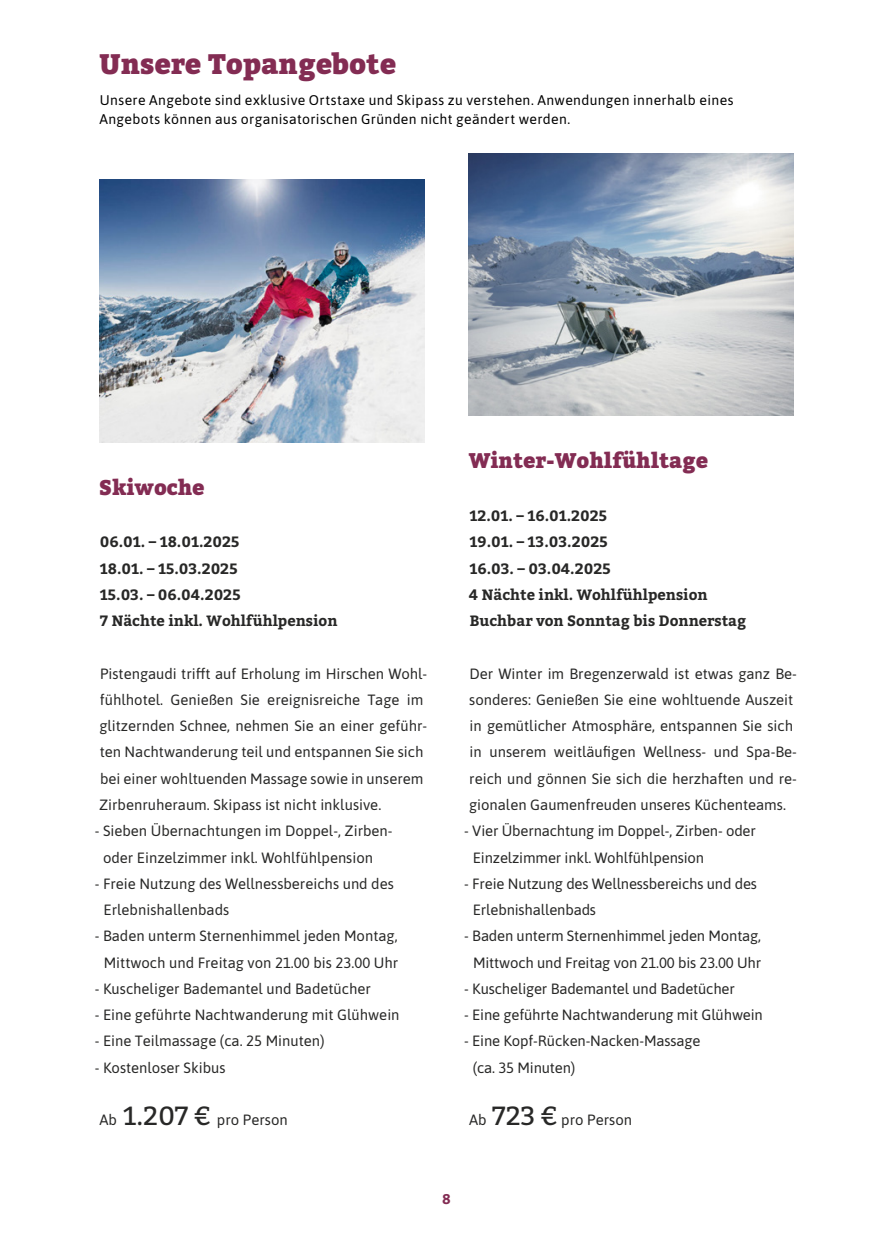
<style>
.page{position:relative;width:893px;height:1241px;background:#fff}
.page>*{position:absolute;margin:0;border:0;box-sizing:border-box;transform-origin:0 0}
.t1{font:900 28px "Bitter";color:#832c53}
.t2{font:900 21px "Bitter";color:#832c53}
.t3{font:14.88px/26.2px "Asap";color:#282827}
.t4{font:700 14.88px/26.2px "Bitter";color:#282827}
.t5{font:14px/19.2px "Asap";letter-spacing:.025em;color:#000}
.t6{font:700 14px "Bitter";color:#832c53}
.s1{font-family:"Bitter";font-size:26.25px}
</style>
<div class="page">
<img style="left:99px;top:179px;width:325px;height:263px">
<img style="left:469px;top:153px;width:325px;height:263px">
<h1 class="t1" style="left:99px;top:48px;width:298px">Unsere Topangebote</h1>
<p class="t5" style="left:99px;top:89px;width:636px">Unsere Angebote sind exklusive Ortstaxe und Skipass zu verstehen. Anwendungen innerhalb eines<br>Angebots können aus organisatorischen Gründen nicht geändert werden.</p>
<h2 class="t2" style="left:99px;top:475px;width:107px">Skiwoche</h2>
<p class="t4" style="left:100px;top:528px;width:239px">06.01. – 18.01.2025<br>18.01. – 15.03.2025<br>15.03. – 06.04.2025<br>7 Nächte inkl. Wohlfühlpension</p>
<p class="t3" style="left:99px;top:659px;width:330px">Pistengaudi trifft auf Erholung im Hirschen Wohl&shy;fühlhotel. Genießen Sie ereignisreiche Tage im glitzernden Schnee, nehmen Sie an einer geführ&shy;ten Nachtwanderung teil und entspannen Sie sich bei einer wohltuenden Massage sowie in unserem Zirbenruheraum. Skipass ist nicht inklusive.</p>
<p class="t3" style="left:103px;top:817px;width:291px;text-indent:-8px">- Sieben Übernachtungen im Doppel-, Zirben&shy;oder Einzelzimmer inkl. Wohlfühlpension</p>
<p class="t3" style="left:104px;top:869px;width:292px;text-indent:-9px">- Freie Nutzung des Wellnessbereichs und des<br>Erlebnishallenbads</p>
<p class="t3" style="left:95px;top:922px;width:305px;text-align:right">- Baden unterm Sternenhimmel jeden Montag,<br>Mittwoch und Freitag von 21.00 bis 23.00 Uhr</p>
<p class="t3" style="left:95px;top:974px;width:278px">- Kuscheliger Bademantel und Badetücher</p>
<p class="t3" style="left:95px;top:1000px;width:306px">- Eine geführte Nachtwanderung mit Glühwein</p>
<p class="t3" style="left:95px;top:1027px;width:231px">- Eine Teilmassage (ca. 25 Minuten)</p>
<p class="t3" style="left:95px;top:1053px;width:132px">- Kostenloser Skibus</p>
<p class="t3" style="left:99px;top:1105px;width:190px">Ab <span class="s1">1.207 €</span> pro Person</p>
<h2 class="t2" style="left:469px;top:449px;width:241px">Winter-Wohlfühltage</h2>
<p class="t4" style="left:469px;top:502px;width:279px">12.01. – 16.01.2025<br>19.01. – 13.03.2025<br>16.03. – 03.04.2025<br>4 Nächte inkl. Wohlfühlpension<br>Buchbar von Sonntag bis Donnerstag</p>
<p class="t3" style="left:469px;top:659px;width:330px">Der Winter im Bregenzerwald ist etwas ganz Be&shy;sonderes: Genießen Sie eine wohltuende Auszeit in gemütlicher Atmosphäre, entspannen Sie sich in unserem weitläufigen Wellness- und Spa-Be&shy;reich und gönnen Sie sich die herzhaften und re&shy;gionalen Gaumenfreuden unseres Küchenteams.</p>
<p class="t3" style="left:473px;top:817px;width:284px;text-indent:-9px">- Vier Übernachtung im Doppel-, Zirben- oder<br>Einzelzimmer inkl. Wohlfühlpension</p>
<p class="t3" style="left:473px;top:869px;width:286px;text-indent:-9px">- Freie Nutzung des Wellnessbereichs und des<br>Erlebnishallenbads</p>
<p class="t3" style="left:464px;top:922px;width:298px;text-align:center">- Baden unterm Sternenhimmel jeden Montag,<br>Mittwoch und Freitag von 21.00 bis 23.00 Uhr</p>
<p class="t3" style="left:464px;top:974px;width:272px">- Kuscheliger Bademantel und Badetücher</p>
<p class="t3" style="left:464px;top:1000px;width:300px">- Eine geführte Nachtwanderung mit Glühwein</p>
<p class="t3" style="left:473px;top:1027px;width:229px;text-indent:-9px">- Eine Kopf-Rücken-Nacken-Massage (ca. 35 Minuten)</p>
<p class="t3" style="left:469px;top:1105px;width:165px">Ab <span class="s1">723 €</span> pro Person</p>
<p class="t6" style="left:442px;top:1187px;width:10px">8</p>
</div>
